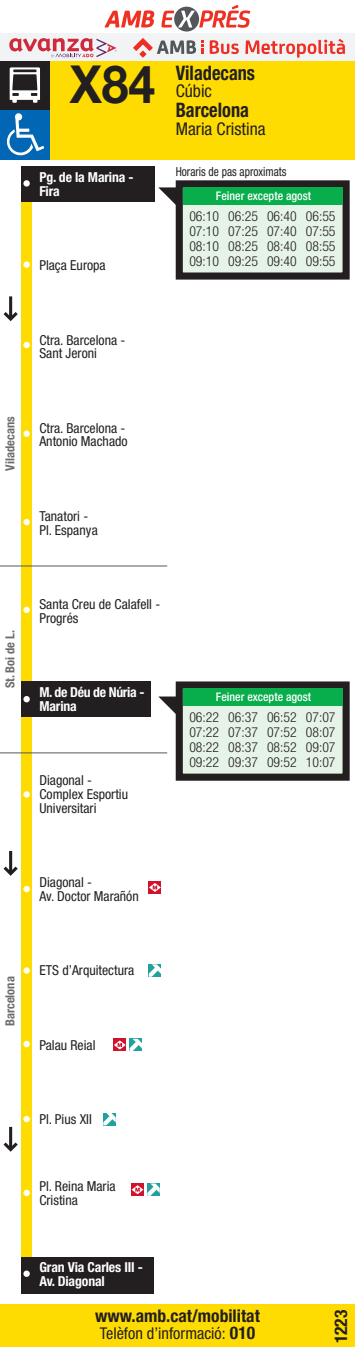
<style>
.page{position:relative;width:355px;height:1347px;background:#fff}
.page>*{position:absolute;margin:0;border:0;box-sizing:border-box;transform-origin:0 0}
.t1{font:700 52.5px "Helvetica Neue LT Std";color:#231f20;scale:.92 1}
.CARRER_ORIGEN{font:700 condensed 20px "Helvetica Neue LT Std";color:#231f20;scale:.92 1}
.t2{font:700 condensed 17.5px "Helvetica Neue LT Std";color:#231f20}
.CARRER_ORIGEN-2{font:condensed 17.5px "Helvetica Neue LT Std";color:#231f20}
.t3{font:condensed 16.25px "Helvetica Neue LT Std";color:#231f20}
.parades_referencia_min_11_11{font:condensed 13.75px/13.8px "Helvetica Neue LT Std";color:#231f20}
.horaris_pas{font:300 condensed 13.75px/15px "Helvetica Neue LT Std";color:#231f20;text-align:justify}
.parades_referencia_min_11_11-2{font:700 condensed 13.75px/13.8px "Helvetica Neue LT Std";letter-spacing:-.01em;color:#fff}
.MUNICIPI_lateral{font:700 condensed 12.5px "Helvetica Neue LT Std";color:#6c6d70}
.t4{font:condensed 12.5px "Helvetica Neue LT Std";color:#231f20;scale:.91 1}
.titol_horaris{font:500 condensed 11.88px "Helvetica Neue LT Std";color:#fff}
.s1{font-weight:700;font-size:17.5px}
</style>
<div class="page">
<div style="left:0;top:1304px;width:354px;height:42px;background:#ffdc01"></div>
<div style="left:0;top:60px;width:354px;height:99px;background:#ffdc01"></div>
<div style="left:0;top:60px;width:50px;height:50px;background:#231f20"></div>
<svg style="left:10px;top:67px;width:30px;height:36px"></svg>
<div style="left:0;top:110px;width:50px;height:49px;background:#0166b3"></div>
<svg style="left:7px;top:113px;width:37px;height:42px"></svg>
<div style="left:0;top:34px;width:354px;height:27px;background:#f2f3f4"></div>
<svg style="left:9px;top:38px;width:107px;height:19px"></svg>
<svg style="left:139px;top:51px;width:7px;height:7px"></svg>
<svg style="left:133px;top:38px;width:70px;height:16px"></svg>
<svg style="left:209px;top:40px;width:29px;height:14px"></svg>
<svg style="left:245px;top:39px;width:99px;height:19px"></svg>
<svg style="left:174px;top:7px;width:25px;height:25px"></svg>
<svg style="left:161px;top:5px;width:89px;height:23px"></svg>
<svg style="left:104px;top:10px;width:50px;height:17px"></svg>
<svg style="left:4px;top:1126px;width:14px;height:25px"></svg>
<div style="left:21px;top:186px;width:11px;height:1078px;background:#ffdc01"></div>
<div style="left:21px;top:167px;width:134px;height:35px;background:#231f20"></div>
<div style="left:21px;top:681px;width:130px;height:36px;background:#231f20"></div>
<div style="left:21px;top:1257px;width:133px;height:36px;background:#231f20"></div>
<div style="left:23px;top:180px;width:7px;height:7px;background:#fff;border-radius:50%"></div>
<div style="left:23px;top:261px;width:7px;height:7px;background:#fff;border-radius:50%"></div>
<div style="left:23px;top:430px;width:7px;height:7px;background:#fff;border-radius:50%"></div>
<div style="left:23px;top:342px;width:7px;height:6px;background:#fff;border-radius:50%"></div>
<div style="left:23px;top:519px;width:7px;height:6px;background:#fff;border-radius:50%"></div>
<div style="left:23px;top:606px;width:7px;height:7px;background:#fff;border-radius:50%"></div>
<div style="left:23px;top:696px;width:7px;height:6px;background:#fff;border-radius:50%"></div>
<div style="left:23px;top:791px;width:7px;height:6px;background:#fff;border-radius:50%"></div>
<div style="left:23px;top:886px;width:7px;height:6px;background:#fff;border-radius:50%"></div>
<div style="left:23px;top:967px;width:7px;height:6px;background:#fff;border-radius:50%"></div>
<div style="left:23px;top:1116px;width:7px;height:6px;background:#fff;border-radius:50%"></div>
<div style="left:23px;top:1270px;width:7px;height:6px;background:#fff;border-radius:50%"></div>
<div style="left:23px;top:1189px;width:7px;height:7px;background:#fff;border-radius:50%"></div>
<svg style="left:158px;top:187px;width:17px;height:17px"></svg>
<svg style="left:158px;top:696px;width:17px;height:17px"></svg>
<div style="left:179px;top:184px;width:166px;height:92px;background:#e6f3e7"></div>
<div style="left:175px;top:180px;width:174px;height:99px;border:7px solid #231f20"></div>
<div style="left:179px;top:685px;width:166px;height:92px;background:#e6f3e7"></div>
<div style="left:175px;top:681px;width:174px;height:99px;border:7px solid #231f20"></div>
<div style="left:182px;top:187px;width:160px;height:18px;background:#08ae4c"></div>
<div style="left:182px;top:688px;width:160px;height:18px;background:#08ae4c"></div>
<hr style="left:0;top:752px;width:167px;height:1px;background:#57585a">
<svg style="left:4px;top:296px;width:14px;height:25px"></svg>
<svg style="left:4px;top:851px;width:14px;height:24px"></svg>
<svg style="left:23px;top:1040px;width:7px;height:7px"></svg>
<hr style="left:0;top:565px;width:167px;height:1px;background:#57585a">
<div style="left:148px;top:881px;width:13px;height:12px;background:#d1122c"></div>
<svg style="left:149px;top:883px;width:12px;height:9px"></svg>
<div style="left:113px;top:1038px;width:13px;height:13px;background:#d1122c"></div>
<svg style="left:148px;top:964px;width:13px;height:12px"></svg>
<svg style="left:114px;top:1038px;width:28px;height:13px"></svg>
<svg style="left:131px;top:1183px;width:28px;height:12px"></svg>
<svg style="left:103px;top:1113px;width:13px;height:12px"></svg>
<p class="t1" style="left:70px;top:52px;width:94px">X84</p>
<p class="parades_referencia_min_11_11-2" style="left:39px;top:170px;width:96px">Pg. de la Marina -<br>Fira</p>
<p class="parades_referencia_min_11_11" style="left:39px;top:258px;width:68px">Plaça Europa</p>
<p class="CARRER_ORIGEN" style="left:175px;top:60px;width:88px">Viladecans</p>
<p class="CARRER_ORIGEN-2" style="left:175px;top:81px;width:38px">Cúbic</p>
<p class="CARRER_ORIGEN" style="left:175px;top:98px;width:81px">Barcelona</p>
<p class="CARRER_ORIGEN-2" style="left:175px;top:118px;width:91px">Maria Cristina</p>
<p class="t4" style="left:175px;top:164px;width:123px">Horaris de pas aproximats</p>
<p class="titol_horaris" style="left:215px;top:188px;width:97px">Feiner excepte agost</p>
<p class="horaris_pas" style="left:189px;top:208px;width:147px">06:10 06:25 06:40 06:55<br>07:10 07:25 07:40 07:55<br>08:10 08:25 08:40 08:55<br>09:10 09:25 09:40 09:55</p>
<p class="MUNICIPI_lateral" style="left:3px;top:470px;width:56px;rotate:-90deg">Viladecans</p>
<p class="parades_referencia_min_11_11" style="left:39px;top:333px;width:87px">Ctra. Barcelona -<br>Sant Jeroni</p>
<p class="parades_referencia_min_11_11" style="left:39px;top:421px;width:90px">Ctra. Barcelona -<br>Antonio Machado</p>
<p class="parades_referencia_min_11_11" style="left:39px;top:509px;width:60px">Tanatori -<br>Pl. Espanya</p>
<p class="MUNICIPI_lateral" style="left:3px;top:688px;width:60px;rotate:-90deg">St. Boi de L.</p>
<p class="parades_referencia_min_11_11" style="left:39px;top:597px;width:122px">Santa Creu de Calafell -<br>Progrés</p>
<p class="parades_referencia_min_11_11-2" style="left:39px;top:685px;width:106px">M. de Déu de Núria -<br>Marina</p>
<p class="parades_referencia_min_11_11" style="left:39px;top:773px;width:90px">Diagonal -<br>Complex Esportiu<br>Universitari</p>
<p class="titol_horaris" style="left:215px;top:689px;width:97px">Feiner excepte agost</p>
<p class="horaris_pas" style="left:189px;top:709px;width:147px">06:22 06:37 06:52 07:07<br>07:22 07:37 07:52 08:07<br>08:22 08:37 08:52 09:07<br>09:22 09:37 09:52 10:07</p>
<p class="parades_referencia_min_11_11" style="left:39px;top:875px;width:101px">Diagonal -<br>Av. Doctor Marañón</p>
<p class="MUNICIPI_lateral" style="left:3px;top:1026px;width:51px;rotate:-90deg">Barcelona</p>
<p class="parades_referencia_min_11_11" style="left:39px;top:963px;width:96px">ETS d’Arquitectura</p>
<p class="parades_referencia_min_11_11" style="left:39px;top:1037px;width:58px">Palau Reial</p>
<p class="parades_referencia_min_11_11" style="left:39px;top:1112px;width:54px">Pl. Pius XII</p>
<p class="parades_referencia_min_11_11" style="left:39px;top:1179px;width:78px">Pl. Reina Maria<br>Cristina</p>
<p class="parades_referencia_min_11_11-2" style="left:39px;top:1260px;width:105px">Gran Via Carles III -<br>Av. Diagonal</p>
<p class="t2" style="left:95px;top:1305px;width:166px">www.amb.cat/mobilitat</p>
<p class="t3" style="left:100px;top:1323px;width:157px">Telèfon d’informació: <span class="s1">010</span></p>
<p class="t2" style="left:330px;top:1343px;width:35px;rotate:-90deg">1223</p>
</div>
